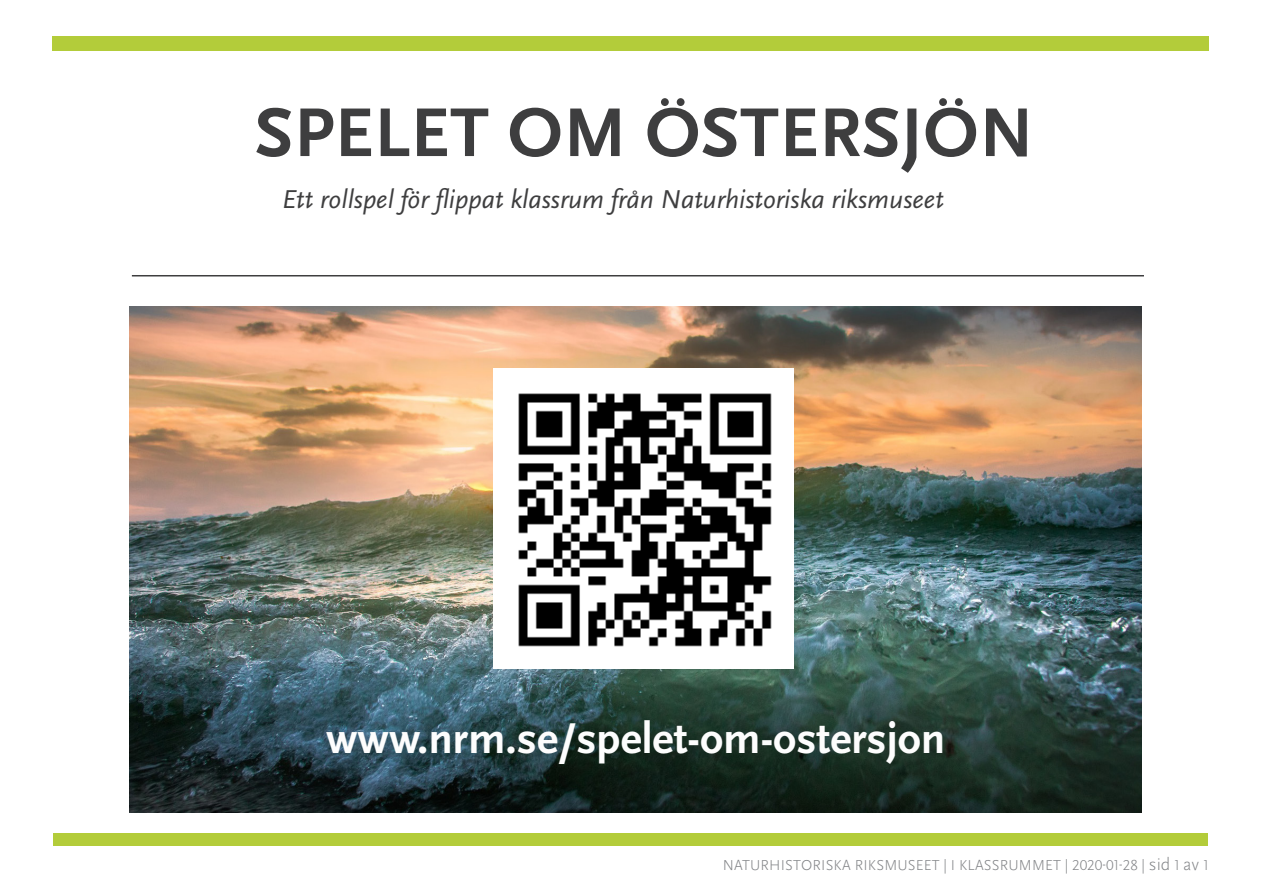
<style>
.page{position:relative;width:1263px;height:893px;background:#fff}
.page>*{position:absolute;margin:0;border:0;box-sizing:border-box;transform-origin:0 0}
.t1{font:700 72px "Scala Sans Pro";letter-spacing:.01em;color:#3e3e3f}
.t2{font:700 45px "Scala Sans Pro";color:#fdfdfd}
.t3{font:italic 27px "Scala Sans Pro";color:#3e3e3f}
.t4{font:300 15px "Scala Sans Pro";letter-spacing:.01em;color:#808285}
.s1{font-size:18px}
</style>
<div class="page">
<div style="left:53px;top:37px;width:1156px;height:14px;background:#b3cc3a"></div>
<div style="left:53px;top:833px;width:1155px;height:13px;background:#b3cc3a"></div>
<hr style="left:132px;top:275px;width:1012px;height:1px;background:#3e3e3f">
<img style="left:130px;top:306px;width:1011px;height:506px">
<img style="left:494px;top:368px;width:300px;height:300px">
<p class="t1" style="left:255px;top:90px;width:780px">SPELET OM ÖSTERSJÖN</p>
<p class="t3" style="left:282px;top:183px;width:664px">Ett rollspel för flippat klassrum från Naturhistoriska riksmuseet</p>
<p class="t2" style="left:326px;top:711px;width:621px">www.nrm.se/spelet-om-ostersjon</p>
<p class="t4" style="left:723px;top:856px;width:487px">NATURHISTORISKA RIKSMUSEET | I KLASSRUMMET | 2020-01-28 | <span class="s1">sid</span> 1 <span class="s1">av</span> 1</p>
</div>
